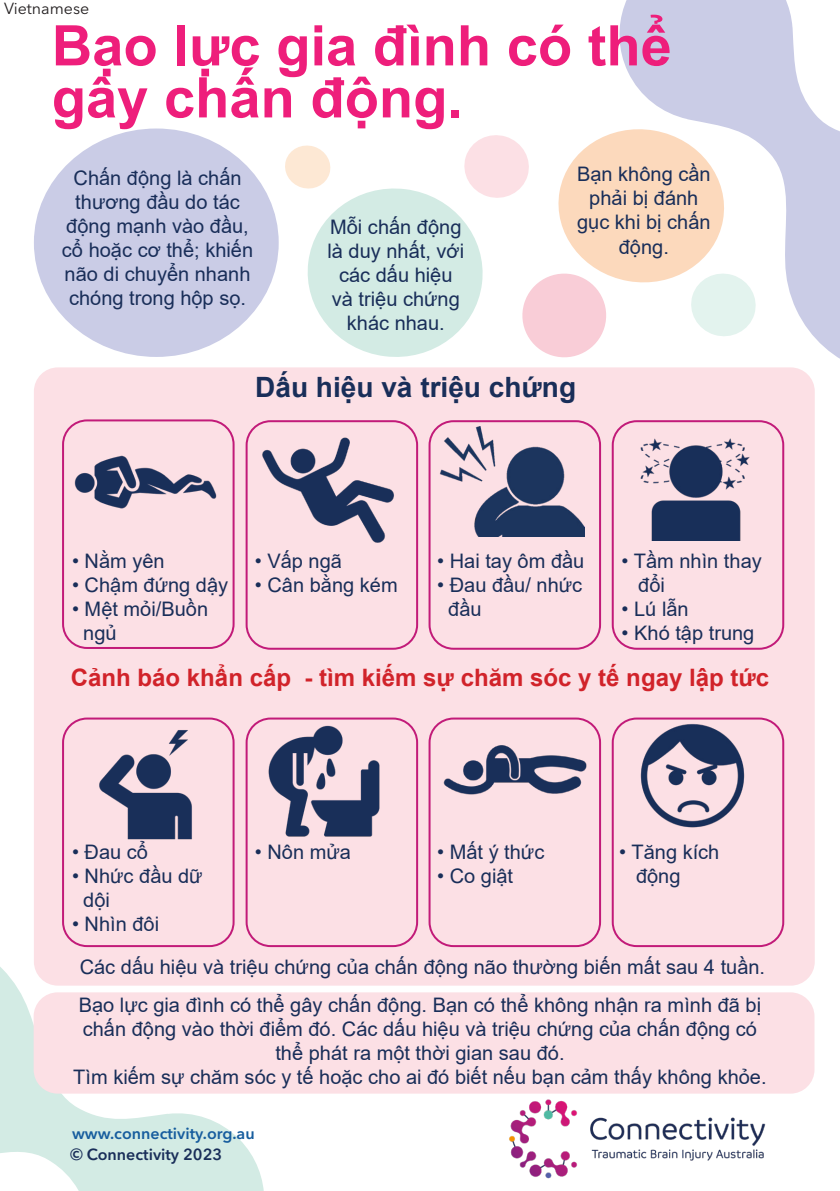
<style>
.page{position:relative;width:840px;height:1191px;background:#fff}
.page>*{position:absolute;margin:0;border:0;box-sizing:border-box;transform-origin:0 0}
.t1{font:700 56px/52px "Arial";color:#ee1e7b}
.t2{font:700 28px "Arial";color:#192e59}
.t3{font:700 24px "Arial";color:#d1232a}
.t4{font:20px/24px "Arial";color:#192e59;text-align:center}
.t5{font:600 16px "Avenir Next LT Pro";color:#175d9e}
.t6{font:600 16px "Avenir Next LT Pro";color:#192e59}
.t7{font:16px "Avenir Next LT Pro";color:#231f20}
</style>
<div class="page">
<img style="left:465px;top:1085px;width:343px;height:94px">
<div style="left:34px;top:128px;width:244px;height:229px;background:#cacce6;border-radius:50%"></div>
<svg style="left:0;top:966px;width:273px;height:225px;fill:#d3ebe4"></svg>
<svg style="left:619px;top:0;width:220px;height:392px;fill:#cacce6"></svg>
<div style="left:34px;top:367px;width:780px;height:618px;background:#fce0e5;border-radius:24px"></div>
<div style="left:34px;top:992px;width:780px;height:101px;background:#fce0e5;border-radius:24px"></div>
<img style="left:72px;top:422px;width:147px;height:87px">
<img style="left:255px;top:427px;width:139px;height:116px">
<img style="left:437px;top:427px;width:146px;height:110px">
<img style="left:640px;top:438px;width:110px;height:102px">
<img style="left:630px;top:720px;width:115px;height:108px">
<img style="left:268px;top:725px;width:112px;height:112px">
<img style="left:99px;top:730px;width:93px;height:109px">
<img style="left:439px;top:720px;width:149px;height:75px">
<svg style="left:285px;top:123px;width:474px;height:239px"></svg>
<div style="left:62px;top:419px;width:172px;height:230px;border:2px solid #c21b79;border-radius:24px"></div>
<div style="left:245px;top:420px;width:173px;height:230px;border:2px solid #c21b79;border-radius:24px"></div>
<div style="left:428px;top:420px;width:172px;height:230px;border:2px solid #c21b79;border-radius:24px"></div>
<div style="left:611px;top:420px;width:172px;height:230px;border:2px solid #c21b79;border-radius:24px"></div>
<div style="left:62px;top:717px;width:172px;height:230px;border:2px solid #c21b79;border-radius:24px"></div>
<div style="left:245px;top:717px;width:173px;height:230px;border:2px solid #c21b79;border-radius:24px"></div>
<div style="left:428px;top:717px;width:172px;height:230px;border:2px solid #c21b79;border-radius:24px"></div>
<div style="left:611px;top:717px;width:172px;height:230px;border:2px solid #c21b79;border-radius:24px"></div>
<p class="t7" style="left:4px;top:-1px;width:87px">Vietnamese</p>
<p class="t1" style="left:52px;top:20px;width:621px">Bạo lực gia đình có thể gây chấn động.</p>
<p class="t4" style="left:62px;top:166px;width:192px">Chấn động là chấn thương đầu do tác động mạnh vào đầu, cổ hoặc cơ thể; khiến não di chuyển nhanh chóng trong hộp sọ.</p>
<p class="t4" style="left:576px;top:162px;width:135px">Bạn không cần phải bị đánh gục khi bị chấn động.</p>
<p class="t4" style="left:327px;top:214px;width:138px">Mỗi chấn động là duy nhất, với các dấu hiệu và triệu chứng khác nhau.</p>
<p class="t2" style="left:255px;top:367px;width:322px">Dấu hiệu và triệu chứng</p>
<p class="t4" style="left:72px;top:548px;width:94px">• Nằm yên</p>
<p class="t4" style="left:72px;top:572px;width:157px">• Chậm đứng dậy</p>
<p class="t4" style="left:72px;top:596px;width:137px">• Mệt mỏi/Buồn</p>
<p class="t4" style="left:83px;top:620px;width:35px">ngủ</p>
<p class="t4" style="left:255px;top:548px;width:89px">• Vấp ngã</p>
<p class="t4" style="left:255px;top:572px;width:144px">• Cân bằng kém</p>
<p class="t4" style="left:437px;top:548px;width:149px">• Hai tay ôm đầu</p>
<p class="t4" style="left:437px;top:572px;width:146px">• Đau đầu/ nhức</p>
<p class="t4" style="left:448px;top:596px;width:35px">đầu</p>
<p class="t4" style="left:621px;top:548px;width:142px">• Tầm nhìn thay</p>
<p class="t4" style="left:638px;top:572px;width:28px">đổi</p>
<p class="t4" style="left:621px;top:596px;width:69px">• Lú lẫn</p>
<p class="t4" style="left:621px;top:620px;width:134px">• Khó tập trung</p>
<p class="t3" style="left:71px;top:660px;width:699px">Cảnh báo khẩn cấp - tìm kiếm sự chăm sóc y tế ngay lập tức</p>
<p class="t4" style="left:72px;top:839px;width:77px">• Đau cổ</p>
<p class="t4" style="left:72px;top:863px;width:132px">• Nhức đầu dữ</p>
<p class="t4" style="left:83px;top:887px;width:28px">dội</p>
<p class="t4" style="left:72px;top:911px;width:89px">• Nhìn đôi</p>
<p class="t4" style="left:80px;top:954px;width:686px">Các dấu hiệu và triệu chứng của chấn động não thường biến mất sau 4 tuần.</p>
<p class="t4" style="left:79px;top:993px;width:683px">Bạo lực gia đình có thể gây chấn động. Bạn có thể không nhận ra mình đã bị chấn động vào thời điểm đó. Các dấu hiệu và triệu chứng của chấn động có thể phát ra một thời gian sau đó.</p>
<p class="t4" style="left:73px;top:1065px;width:694px">Tìm kiếm sự chăm sóc y tế hoặc cho ai đó biết nếu bạn cảm thấy không khỏe.</p>
<p class="t4" style="left:255px;top:839px;width:97px">• Nôn mửa</p>
<p class="t4" style="left:437px;top:839px;width:109px">• Mất ý thức</p>
<p class="t4" style="left:437px;top:863px;width:77px">• Co giật</p>
<p class="t4" style="left:619px;top:839px;width:102px">• Tăng kích</p>
<p class="t4" style="left:635px;top:863px;width:46px">động</p>
<p class="t5" style="left:72px;top:1123px;width:184px">www.connectivity.org.au</p>
<p class="t6" style="left:70px;top:1145px;width:154px">© Connectivity 2023</p>
</div>
